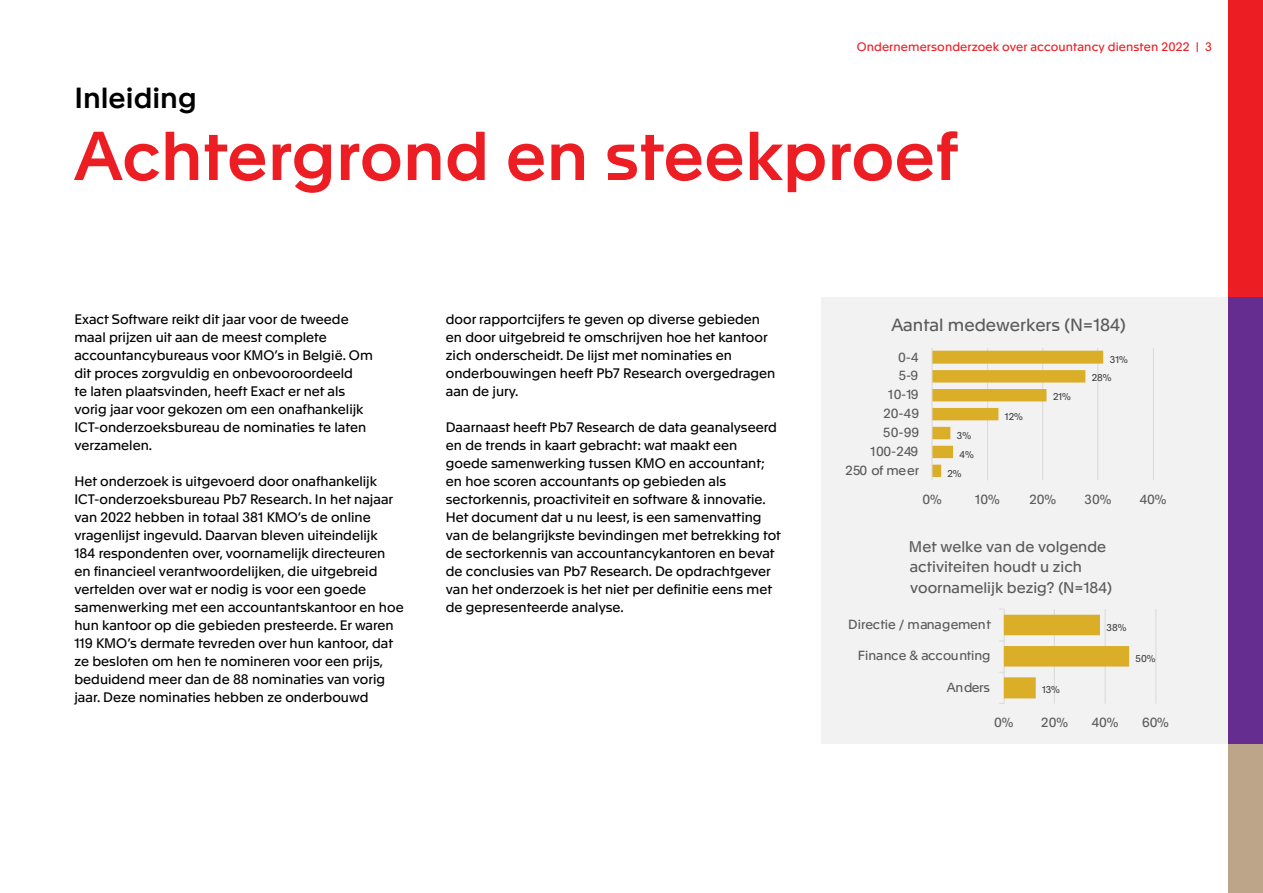
<style>
.page{position:relative;width:1263px;height:893px;background:#fff}
.page>*{position:absolute;margin:0;border:0;box-sizing:border-box;transform-origin:0 0}
.t1{font:500 67.5px "Apax";color:#ed1d24}
.t2{font:500 28.5px "Apax";color:#000}
.t3{font:17.25px "Apax";color:#595a5a}
.t4{font:15.15px/20.5px "Apax";color:#595a5a}
.t5{font:13.5px/18px "Apax";color:#000}
.t6{font:12.9px "Apax";letter-spacing:-.005em;color:#595a5a}
.t7{font:12px "Apax";letter-spacing:.01em;color:#ed1d24}
.t8{font:9.75px "Apax";color:#414141}
</style>
<div class="page">
<div style="left:1228px;top:0;width:35px;height:298px;background:#ed1d24"></div>
<div style="left:1228px;top:298px;width:35px;height:446px;background:#662d91"></div>
<div style="left:1228px;top:744px;width:35px;height:149px;background:#bca589"></div>
<div style="left:821px;top:298px;width:406px;height:446px;background:#f2f2f2"></div>
<hr style="left:1155px;top:609px;width:1px;height:94px;background:#dad9d9">
<svg style="left:999px;top:609px;width:130px;height:95px"></svg>
<hr style="left:987px;top:348px;width:1px;height:132px;background:#dad9d9">
<hr style="left:1042px;top:348px;width:1px;height:132px;background:#dad9d9">
<hr style="left:1097px;top:348px;width:1px;height:132px;background:#dad9d9">
<hr style="left:1153px;top:348px;width:1px;height:132px;background:#dad9d9">
<svg style="left:932px;top:351px;width:171px;height:126px"></svg>
<hr style="left:931px;top:348px;width:1px;height:132px;background:#dad9d9">
<p class="t7" style="left:857px;top:38px;width:357px">Ondernemersonderzoek over accountancy diensten 2022 | 3</p>
<h2 class="t2" style="left:74px;top:77px;width:124px">Inleiding</h2>
<h1 class="t1" style="left:74px;top:107px;width:886px">Achtergrond en steekproef</h1>
<p class="t5" style="left:74px;top:309px;width:300px">Exact Software reikt dit jaar voor de tweede maal prijzen uit aan de meest complete accountancybureaus voor KMO’s in België. Om dit proces zorgvuldig en onbevooroordeeld<br>te laten plaatsvinden, heeft Exact er net als vorig jaar voor gekozen om een onafhankelijk ICT-onderzoeksbureau de nominaties te laten verzamelen.</p>
<p class="t5" style="left:74px;top:471px;width:331px">Het onderzoek is uitgevoerd door onafhankelijk ICT-onderzoeksbureau Pb7 Research. In het najaar van 2022 hebben in totaal 381 KMO’s de online vragenlijst ingevuld. Daarvan bleven uiteindelijk<br>184 respondenten over, voornamelijk directeuren en financieel verantwoordelijken, die uitgebreid vertelden over wat er nodig is voor een goede samenwerking met een accountantskantoor en hoe hun kantoor op die gebieden presteerde. Er waren 119 KMO’s dermate tevreden over hun kantoor, dat ze besloten om hen te nomineren voor een prijs, beduidend meer dan de 88 nominaties van vorig jaar. Deze nominaties hebben ze onderbouwd</p>
<p class="t5" style="left:446px;top:309px;width:331px">door rapportcijfers te geven op diverse gebieden en door uitgebreid te omschrijven hoe het kantoor zich onderscheidt. De lijst met nominaties en onderbouwingen heeft Pb7 Research overgedragen aan de jury.</p>
<p class="t5" style="left:446px;top:417px;width:337px">Daarnaast heeft Pb7 Research de data geanalyseerd en de trends in kaart gebracht: wat maakt een goede samenwerking tussen KMO en accountant; en hoe scoren accountants op gebieden als sectorkennis, proactiviteit en software &amp; innovatie.<br>Het document dat u nu leest, is een samenvatting van de belangrijkste bevindingen met betrekking tot de sectorkennis van accountancykantoren en bevat de conclusies van Pb7 Research. De opdrachtgever van het onderzoek is het niet per definitie eens met de gepresenteerde analyse.</p>
<p class="t3" style="left:891px;top:312px;width:236px">Aantal medewerkers (N=184)</p>
<p class="t6" style="left:898px;top:348px;width:22px">0-4</p>
<p class="t8" style="left:1110px;top:352px;width:19px">31%</p>
<p class="t6" style="left:899px;top:367px;width:21px">5-9</p>
<p class="t8" style="left:1092px;top:371px;width:21px">28%</p>
<p class="t6" style="left:888px;top:386px;width:32px">10-19</p>
<p class="t8" style="left:1053px;top:390px;width:19px">21%</p>
<p class="t6" style="left:883px;top:404px;width:37px">20-49</p>
<p class="t8" style="left:1005px;top:409px;width:19px">12%</p>
<p class="t6" style="left:883px;top:423px;width:37px">50-99</p>
<p class="t8" style="left:957px;top:428px;width:16px">3%</p>
<p class="t6" style="left:871px;top:442px;width:49px">100-249</p>
<p class="t8" style="left:960px;top:447px;width:16px">4%</p>
<p class="t6" style="left:846px;top:461px;width:75px">250 of meer</p>
<p class="t8" style="left:947px;top:466px;width:16px">2%</p>
<p class="t6" style="left:922px;top:490px;width:21px">0%</p>
<p class="t6" style="left:975px;top:490px;width:26px">10%</p>
<p class="t6" style="left:1029px;top:490px;width:28px">20%</p>
<p class="t6" style="left:1084px;top:490px;width:28px">30%</p>
<p class="t6" style="left:1140px;top:490px;width:28px">40%</p>
<p class="t4" style="left:909px;top:535px;width:205px">Met welke van de volgende activiteiten houdt u zich voornamelijk bezig? (N=184)</p>
<p class="t6" style="left:848px;top:615px;width:144px">Directie / management</p>
<p class="t8" style="left:1106px;top:620px;width:21px">38%</p>
<p class="t6" style="left:858px;top:647px;width:134px">Finance &amp; accounting</p>
<p class="t8" style="left:1135px;top:652px;width:21px">50%</p>
<p class="t6" style="left:947px;top:678px;width:45px">Anders</p>
<p class="t8" style="left:1042px;top:683px;width:19px">13%</p>
<p class="t6" style="left:994px;top:713px;width:21px">0%</p>
<p class="t6" style="left:1041px;top:713px;width:28px">20%</p>
<p class="t6" style="left:1092px;top:713px;width:28px">40%</p>
<p class="t6" style="left:1142px;top:713px;width:28px">60%</p>
</div>
